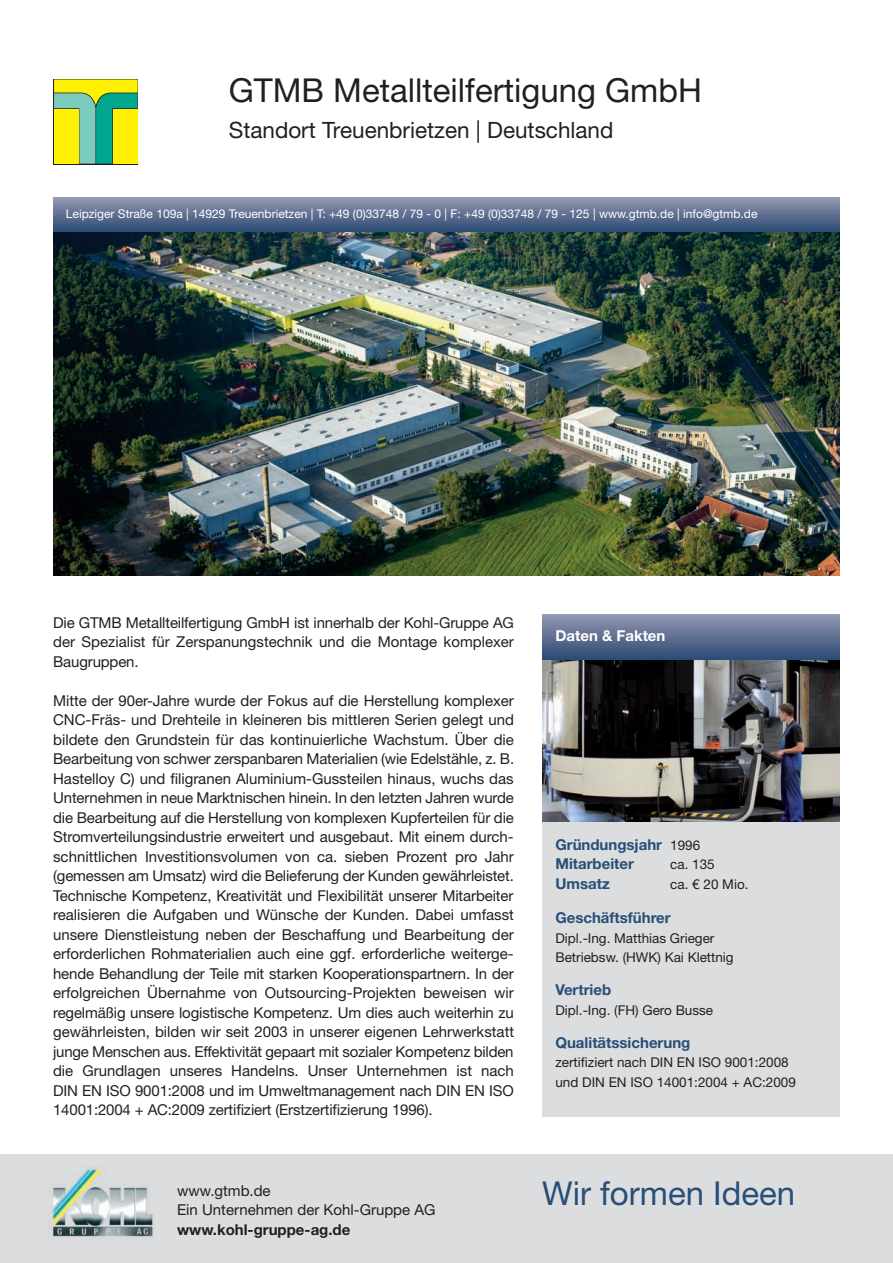
<style>
.page{position:relative;width:893px;height:1263px;background:#fff}
.page>*{position:absolute;margin:0;border:0;box-sizing:border-box;transform-origin:0 0}
.t1{font:33px "Helvetica Neue LT Std";color:#231f20}
.t2{font:33px "Helvetica Neue LT Std";color:#274f77}
.t3{font:22.5px "Helvetica Neue LT Std";color:#231f20}
.t4{font:15px/19.5px "Helvetica Neue LT Std";color:#231f20;text-align:justify}
.t5{font:700 15px/19.5px "Helvetica Neue LT Std";color:#274f77}
.t6{font:700 15px "Helvetica Neue LT Std";color:#231f20}
.t7{font:700 15px "Helvetica Neue LT Std";color:#fff}
.t8{font:13.5px/19.5px "Helvetica Neue LT Std";color:#231f20}
.t9{font:12px "Helvetica Neue LT Std";color:#fff}
.s1{font-weight:400;font-size:13.5px;color:#231f20}
</style>
<div class="page">
<div style="left:542px;top:819px;width:298px;height:297px;background:#dcdddf"></div>
<img style="left:542px;top:614px;width:298px;height:207px">
<div style="left:0;top:1154px;width:893px;height:109px;background:#dcdddf"></div>
<img style="left:53px;top:198px;width:787px;height:377px">
<img style="left:48px;top:1166px;width:105px;height:73px">
<svg style="left:54px;top:79px;width:84px;height:85px;background:#a7d145"></svg>
<img style="left:53px;top:231px;width:787px;height:1px">
<h1 class="t1" style="left:229px;top:79px;width:475px">GTMB Metallteilfertigung GmbH</h1>
<h2 class="t3" style="left:229px;top:122px;width:386px">Standort Treuenbrietzen | Deutschland</h2>
<p class="t9" style="left:66px;top:209px;width:693px">Leipziger Straße 109a | 14929 Treuenbrietzen | T: +49 (0)33748 / 79 - 0 | F: +49 (0)33748 / 79 - 125 | www.gtmb.de | info@gtmb.de</p>
<p class="t4" style="left:53px;top:614px;width:462px">Die GTMB Metallteilfertigung GmbH ist innerhalb der Kohl-Gruppe AG der Spezialist für Zerspanungstechnik und die Montage komplexer Baugruppen.</p>
<p class="t4" style="left:53px;top:692px;width:463px">Mitte der 90er-Jahre wurde der Fokus auf die Herstellung komplexer CNC-Fräs- und Drehteile in kleineren bis mittleren Serien gelegt und bildete den Grundstein für das kontinuierliche Wachstum. Über die Bearbeitung von schwer zerspanbaren Materialien (wie Edelstähle, z. B.<br>Hastelloy C) und filigranen Aluminium-Gussteilen hinaus, wuchs das Unternehmen in neue Marktnischen hinein. In den letzten Jahren wurde die Bearbeitung auf die Herstellung von komplexen Kupferteilen für die Stromverteilungsindustrie erweitert und ausgebaut. Mit einem durch&shy;schnittlichen Investitionsvolumen von ca. sieben Prozent pro Jahr (gemessen am Umsatz) wird die Belieferung der Kunden gewährleistet.<br>Technische Kompetenz, Kreativität und Flexibilität unserer Mitarbeiter realisieren die Aufgaben und Wünsche der Kunden. Dabei umfasst unsere Dienstleistung neben der Beschaffung und Bearbeitung der erforderlichen Rohmaterialien auch eine ggf. erforderliche weiterge&shy;hende Behandlung der Teile mit starken Kooperationspartnern. In der erfolgreichen Übernahme von Outsourcing-Projekten beweisen wir regelmäßig unsere logistische Kompetenz. Um dies auch weiterhin zu gewährleisten, bilden wir seit 2003 in unserer eigenen Lehrwerkstatt junge Menschen aus. Effektivität gepaart mit sozialer Kompetenz bilden die Grundlagen unseres Handelns. Unser Unternehmen ist nach DIN EN ISO 9001:2008 und im Umweltmanagement nach DIN EN ISO 14001:2004 + AC:2009 zertifiziert (Erstzertifizierung 1996).</p>
<p class="t4" style="left:177px;top:1182px;width:260px">www.gtmb.de<br>Ein Unternehmen der Kohl-Gruppe AG</p>
<p class="t6" style="left:177px;top:1224px;width:175px">www.kohl-gruppe-ag.de</p>
<p class="t7" style="left:555px;top:631px;width:112px">Daten &amp; Fakten</p>
<p class="t5" style="left:555px;top:836px;width:146px">Gründungsjahr <span class="s1">1996<br></span>Mitarbeiter</p>
<p class="t8" style="left:670px;top:856px;width:46px">ca. 135</p>
<p class="t5" style="left:555px;top:875px;width:56px">Umsatz</p>
<p class="t8" style="left:670px;top:875px;width:80px">ca. € 20 Mio.</p>
<p class="t5" style="left:555px;top:909px;width:117px">Geschäftsführer</p>
<p class="t8" style="left:555px;top:929px;width:180px">Dipl.-Ing. Matthias Grieger<br>Betriebsw. (HWK) Kai Klettnig</p>
<p class="t5" style="left:555px;top:981px;width:57px">Vertrieb</p>
<p class="t8" style="left:555px;top:1001px;width:159px">Dipl.-Ing. (FH) Gero Busse</p>
<p class="t5" style="left:555px;top:1034px;width:136px">Qualitätssicherung</p>
<p class="t8" style="left:555px;top:1054px;width:242px">zertifiziert nach DIN EN ISO 9001:2008 und DIN EN ISO 14001:2004 + AC:2009</p>
<h1 class="t2" style="left:542px;top:1181px;width:255px">Wir formen Ideen</h1>
</div>
